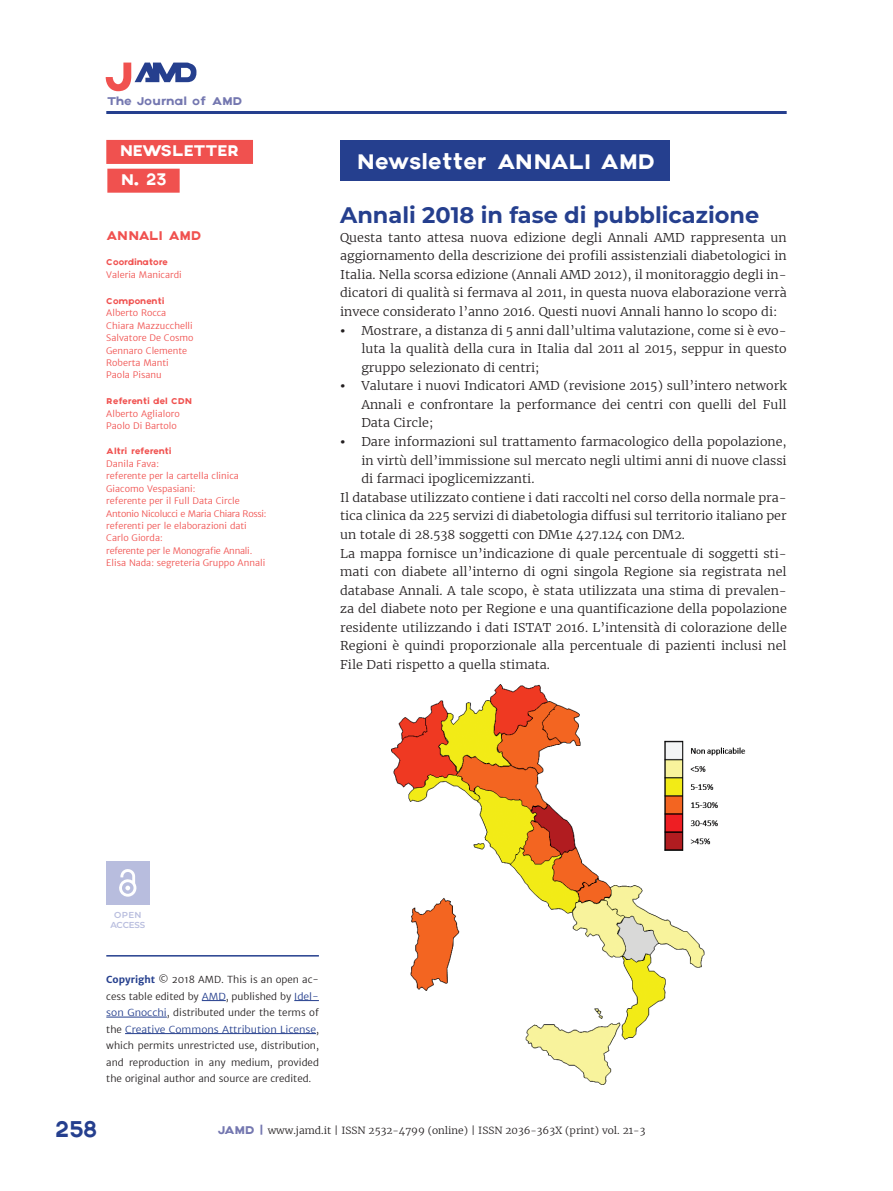
<style>
.page{position:relative;width:893px;height:1191px;background:#fff}
.page>*{position:absolute;margin:0;border:0;box-sizing:border-box;transform-origin:0 0}
.Titolo_capitolo_ita{font:700 22.5px "Montserrat";color:#253f8e}
.t1{font:22.5px "Axis";color:#fff}
.t2{font:22.5px "Axis";color:#253f8e}
.t3{font:16.5px "Axis";color:#fff}
.t4{font:13.5px "Axis";letter-spacing:-.035em;color:#f0514f}
.List_Paragraph{font:300 12px/18.6px "Merriweather";color:#231f20;text-align:justify;scale:1.05 1}
.Corpo_testo{font:12px "Axis";color:#7477b0;scale:1.05 1}
.indirizzo_mail{font:300 9.75px/16.5px "Merriweather Sans";color:#231f20;text-align:justify}
.t5{font:300 9.75px "Merriweather";color:#231f20;scale:1.05 1}
.t6{font:300 9px "Merriweather Sans";color:#f0514f}
.t7{font:9px "Axis";color:#f0514f}
.t8{font:300 9px "Merriweather Sans";letter-spacing:-.03em;color:#f0514f}
.t9{font:300 9px "Merriweather Sans";letter-spacing:-.025em;color:#f0514f}
.t10{font:600 8.7px/10.4px "Montserrat";letter-spacing:-.02em;color:#b8bdde;text-align:center}
.s1{font-weight:900}
.s2{font-weight:700;color:#253f8e}
.s3{color:#253f8e}
.s4{font-family:"Axis";font-weight:400;font-size:12px;color:#7477b0}
</style>
<div class="page">
<svg style="left:202px;top:1000px;width:24px;height:1px"></svg>
<svg style="left:294px;top:1000px;width:25px;height:1px"></svg>
<hr style="left:106px;top:1016px;width:61px;height:1px;background:#253f8e">
<hr style="left:125px;top:1033px;width:191px;height:1px;background:#253f8e">
<hr style="left:106px;top:111px;width:681px;height:3px;background:#253f8e">
<div style="left:106px;top:861px;width:43px;height:43px;background:#b8bdde"></div>
<svg style="left:119px;top:869px;width:18px;height:28px"></svg>
<svg style="left:106px;top:63px;width:91px;height:28px"></svg>
<hr style="left:106px;top:955px;width:213px;height:1px;background:#253f8e">
<div style="left:106px;top:140px;width:147px;height:24px;background:#f0514f"></div>
<div style="left:107px;top:169px;width:73px;height:24px;background:#f0514f"></div>
<div style="left:340px;top:140px;width:330px;height:40px;background:#253f8e"></div>
<img style="left:391px;top:684px;width:355px;height:400px">
<p class="Corpo_testo" style="left:107px;top:94px;width:130px">The Journal of AMD</p>
<p class="t3" style="left:119px;top:141px;width:121px">NEWSLETTER</p>
<p class="t3" style="left:120px;top:170px;width:48px">N. 23</p>
<p class="t4" style="left:106px;top:228px;width:96px">ANNALI AMD</p>
<p class="t7" style="left:106px;top:257px;width:63px">Coordinatore</p>
<p class="t6" style="left:106px;top:269px;width:77px">Valeria Manicardi</p>
<p class="t7" style="left:106px;top:295px;width:59px">Componenti</p>
<p class="t6" style="left:106px;top:307px;width:62px">Alberto Rocca</p>
<p class="t6" style="left:106px;top:319px;width:88px">Chiara Mazzucchelli</p>
<p class="t6" style="left:106px;top:332px;width:89px">Salvatore De Cosmo</p>
<p class="t6" style="left:106px;top:344px;width:82px">Gennaro Clemente</p>
<p class="t6" style="left:106px;top:357px;width:64px">Roberta Manti</p>
<p class="t6" style="left:106px;top:369px;width:57px">Paola Pisanu</p>
<p class="t7" style="left:106px;top:396px;width:87px">Referenti del CDN</p>
<p class="t6" style="left:106px;top:408px;width:75px">Alberto Aglialoro</p>
<p class="t6" style="left:106px;top:420px;width:72px">Paolo Di Bartolo</p>
<p class="t7" style="left:106px;top:446px;width:66px">Altri referenti</p>
<p class="t6" style="left:106px;top:457px;width:54px">Danila Fava:</p>
<p class="t6" style="left:106px;top:470px;width:134px">referente per la cartella clinica</p>
<p class="t6" style="left:106px;top:482px;width:91px">Giacomo Vespasiani:</p>
<p class="t6" style="left:106px;top:495px;width:135px">referente per il Full Data Circle</p>
<p class="t8" style="left:106px;top:507px;width:162px">Antonio Nicolucci e Maria Chiara Rossi:</p>
<p class="t6" style="left:106px;top:520px;width:142px">referenti per le elaborazioni dati</p>
<p class="t6" style="left:106px;top:532px;width:58px">Carlo Giorda:</p>
<p class="t9" style="left:106px;top:545px;width:148px">referente per le Monografie Annali.</p>
<p class="t6" style="left:106px;top:557px;width:160px">Elisa Nada: segreteria Gruppo Annali</p>
<p class="t1" style="left:356px;top:148px;width:300px">Newsletter ANNALI AMD</p>
<p class="Titolo_capitolo_ita" style="left:340px;top:199px;width:421px">Annali 2018 in fase di pubblicazione</p>
<p class="List_Paragraph" style="left:340px;top:228px;width:427px">Questa tanto attesa nuova edizione degli Annali AMD rappresenta un aggiornamento della descrizione dei profili assistenziali diabetologici in Italia. Nella scorsa edizione (Annali AMD 2012), il monitoraggio degli in&shy;dicatori di qualità si fermava al 2011, in questa nuova elaborazione verrà invece considerato l’anno 2016. Questi nuovi Annali hanno lo scopo di:</p>
<p class="List_Paragraph" style="left:361px;top:321px;width:407px;text-indent:-21px"><span class="s1">•</span> Mostrare, a distanza di 5 anni dall’ultima valutazione, come si è evo&shy;luta la qualità della cura in Italia dal 2011 al 2015, seppur in questo gruppo selezionato di centri;</p>
<p class="List_Paragraph" style="left:361px;top:376px;width:407px;text-indent:-21px"><span class="s1">•</span> Valutare i nuovi Indicatori AMD (revisione 2015) sull’intero network Annali e confrontare la performance dei centri con quelli del Full Data Circle;</p>
<p class="List_Paragraph" style="left:361px;top:432px;width:407px;text-indent:-21px"><span class="s1">•</span> Dare informazioni sul trattamento farmacologico della popolazione, in virtù dell’immissione sul mercato negli ultimi anni di nuove classi di farmaci ipoglicemizzanti.</p>
<p class="List_Paragraph" style="left:340px;top:488px;width:427px">Il database utilizzato contiene i dati raccolti nel corso della normale pra&shy;tica clinica da 225 servizi di diabetologia diffusi sul territorio italiano per un totale di 28.538 soggetti con DM1e 427.124 con DM2.</p>
<p class="List_Paragraph" style="left:340px;top:543px;width:427px">La mappa fornisce un’indicazione di quale percentuale di soggetti sti&shy;mati con diabete all’interno di ogni singola Regione sia registrata nel database Annali. A tale scopo, è stata utilizzata una stima di prevalen&shy;za del diabete noto per Regione e una quantificazione della popolazione residente utilizzando i dati ISTAT 2016. L’intensità di colorazione delle Regioni è quindi proporzionale alla percentuale di pazienti inclusi nel File Dati rispetto a quella stimata.</p>
<p class="t10" style="left:110px;top:909px;width:36px">OPEN<br>ACCESS</p>
<p class="indirizzo_mail" style="left:106px;top:971px;width:214px"><span class="s2">Copyright</span> © 2018 AMD. This is an open ac&shy;cess table edited by <span class="s3">AMD</span>, published by <span class="s3">Idel&shy;son Gnocchi</span>, distributed under the terms of the <span class="s3">Creative Commons Attribution License</span>, which permits unrestricted use, distribution, and reproduction in any medium, provided the original author and source are credited.</p>
<h1 class="t2" style="left:55px;top:1116px;width:43px">258</h1>
<p class="t5" style="left:218px;top:1124px;width:409px"><span class="s4">JAMD |</span> www.jamd.it | ISSN 2532-4799 (online) | ISSN 2036-363X (print) vol. 21-3</p>
</div>
